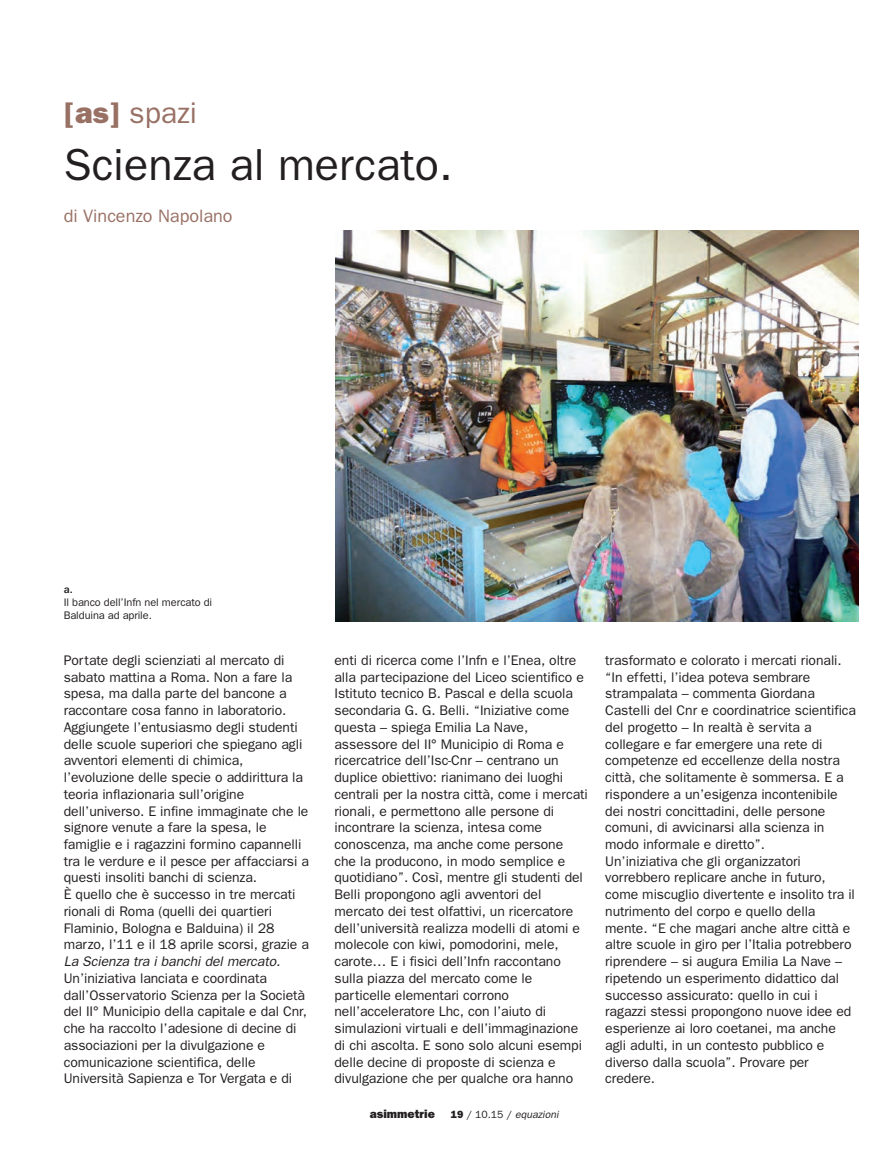
<style>
.page{position:relative;width:893px;height:1149px;background:#fff}
.page>*{position:absolute;margin:0;border:0;box-sizing:border-box;transform-origin:0 0}
.t1{font:45px "Franklin Gothic";color:#231f20}
.t2{font:30px "Franklin Gothic";color:#987064}
.t3{font:18px "Franklin Gothic";color:#987064}
.t4{font:13.95px/16.8px "Franklin Gothic";letter-spacing:-.005em;color:#231f20}
.t5{font:italic 13.95px "Franklin Gothic";color:#231f20}
.t6{font:800 12px "Franklin Gothic";color:#231f20}
.t7{font:10.95px/13.2px "Franklin Gothic";letter-spacing:-.01em;color:#231f20}
.t8{font:500 condensed 10.95px "Franklin Gothic";color:#231f20;scale:1.2 1}
.t9{font:italic 10.5px "Franklin Gothic";color:#231f20}
.s1{font-weight:800}
.s2{font-weight:800;font-style:normal}
.s3{font-style:normal}
</style>
<div class="page">
<img style="left:336px;top:230px;width:523px;height:391px">
<h2 class="t2" style="left:64px;top:96px;width:135px"><span class="s1">[as]</span> spazi</h2>
<h1 class="t1" style="left:64px;top:139px;width:390px">Scienza al mercato.</h1>
<p class="t3" style="left:64px;top:206px;width:170px">di Vincenzo Napolano</p>
<p class="t8" style="left:64px;top:583px;width:9px">a.</p>
<p class="t7" style="left:64px;top:596px;width:150px">Il banco dell’Infn nel mercato di<br>Balduina ad aprile.</p>
<p class="t4" style="left:64px;top:651px;width:247px">Portate degli scienziati al mercato di sabato mattina a Roma. Non a fare la spesa, ma dalla parte del bancone a raccontare cosa fanno in laboratorio.<br>Aggiungete l’entusiasmo degli studenti delle scuole superiori che spiegano agli avventori elementi di chimica, l’evoluzione delle specie o addirittura la teoria inflazionaria sull’origine dell’universo. E infine immaginate che le signore venute a fare la spesa, le famiglie e i ragazzini formino capannelli tra le verdure e il pesce per affacciarsi a questi insoliti banchi di scienza.<br>È quello che è successo in tre mercati rionali di Roma (quelli dei quartieri Flaminio, Bologna e Balduina) il 28 marzo, l’11 e il 18 aprile scorsi, grazie a</p>
<p class="t5" style="left:64px;top:953px;width:221px">La Scienza tra i banchi del mercato.</p>
<p class="t4" style="left:64px;top:969px;width:245px">Un’iniziativa lanciata e coordinata dall’Osservatorio Scienza per la Società del II° Municipio della capitale e dal Cnr, che ha raccolto l’adesione di decine di associazioni per la divulgazione e comunicazione scientifica, delle Università Sapienza e Tor Vergata e di</p>
<p class="t4" style="left:334px;top:651px;width:255px">enti di ricerca come l’Infn e l’Enea, oltre alla partecipazione del Liceo scientifico e Istituto tecnico B. Pascal e della scuola secondaria G. G. Belli. “Iniziative come questa – spiega Emilia La Nave, assessore del II° Municipio di Roma e ricercatrice dell’Isc-Cnr – centrano un duplice obiettivo: rianimano dei luoghi centrali per la nostra città, come i mercati rionali, e permettono alle persone di incontrare la scienza, intesa come conoscenza, ma anche come persone che la producono, in modo semplice e quotidiano”. Così, mentre gli studenti del Belli propongono agli avventori del mercato dei test olfattivi, un ricercatore dell’università realizza modelli di atomi e molecole con kiwi, pomodorini, mele, carote… E i fisici dell’Infn raccontano sulla piazza del mercato come le particelle elementari corrono nell’acceleratore Lhc, con l’aiuto di simulazioni virtuali e dell’immaginazione di chi ascolta. E sono solo alcuni esempi delle decine di proposte di scienza e divulgazione che per qualche ora hanno</p>
<p class="t4" style="left:605px;top:651px;width:252px">trasformato e colorato i mercati rionali. “In effetti, l’idea poteva sembrare strampalata – commenta Giordana Castelli del Cnr e coordinatrice scientifica del progetto – In realtà è servita a collegare e far emergere una rete di competenze ed eccellenze della nostra città, che solitamente è sommersa. E a rispondere a un’esigenza incontenibile dei nostri concittadini, delle persone comuni, di avvicinarsi alla scienza in modo informale e diretto”.<br>Un’iniziativa che gli organizzatori vorrebbero replicare anche in futuro, come miscuglio divertente e insolito tra il nutrimento del corpo e quello della mente. “E che magari anche altre città e altre scuole in giro per l’Italia potrebbero riprendere – si augura Emilia La Nave – ripetendo un esperimento didattico dal successo assicurato: quello in cui i ragazzi stessi propongono nuove idee ed esperienze ai loro coetanei, ma anche agli adulti, in un contesto pubblico e diverso dalla scuola”. Provare per credere.</p>
<p class="t6" style="left:370px;top:1107px;width:67px">asimmetrie</p>
<p class="t9" style="left:451px;top:1109px;width:112px"><span class="s2">19</span> <span class="s3">/ 1 0 . 1 5 /</span> equazioni</p>
</div>
